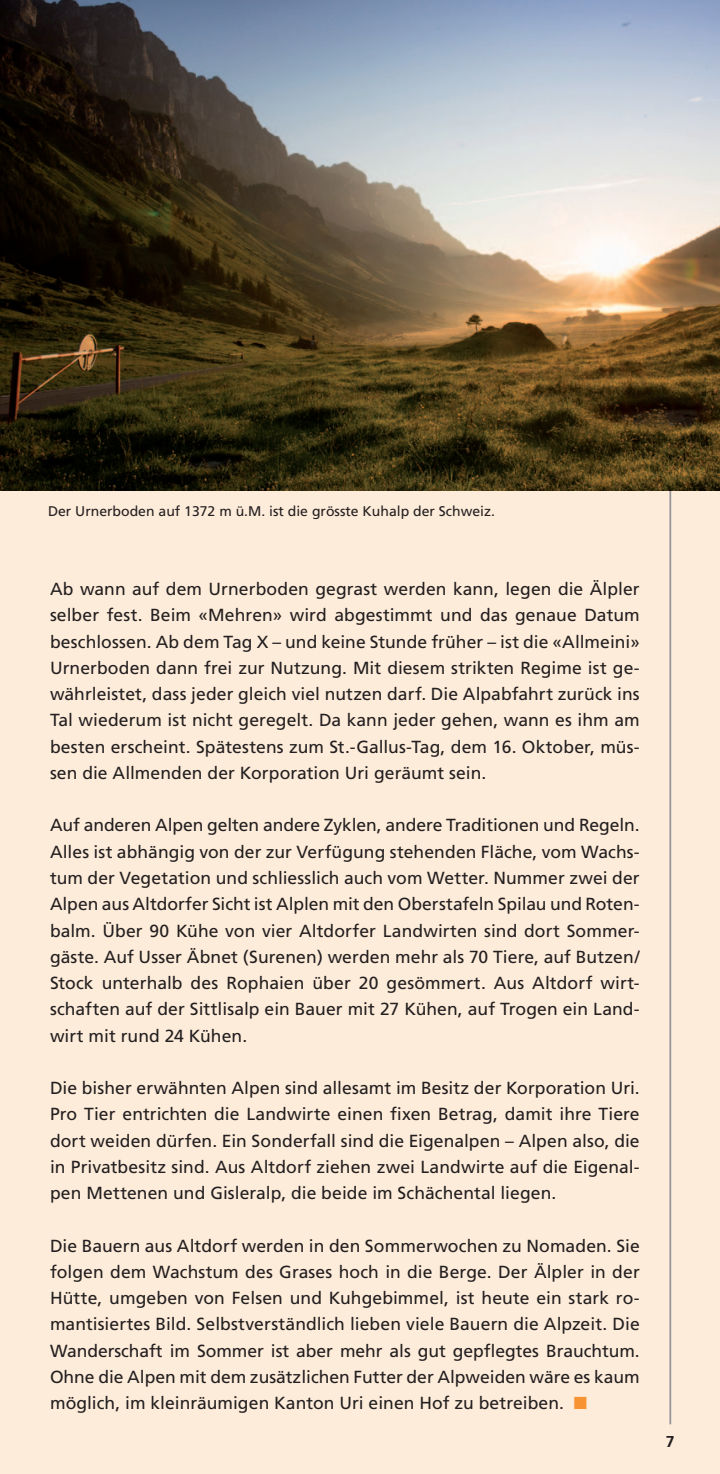
<style>
.page{position:relative;width:720px;height:1474px;background:#fff}
.page>*{position:absolute;margin:0;border:0;box-sizing:border-box;transform-origin:0 0}
.t1{font:17.5px/26.2px "Frutiger";color:#231f20;text-align:justify}
.t2{font:700 15.75px "Frutiger";color:#231f20}
.t3{font:14px "Frutiger";color:#231f20}
.s1{color:#f79332}
</style>
<div class="page">
<div style="left:0;top:0;width:719px;height:1473px;background:#feecda"></div>
<hr style="left:669px;top:49px;width:2px;height:1375px;background:#939598">
<img style="left:0;top:0;width:719px;height:490px">
<p class="t3" style="left:48px;top:503px;width:448px">Der Urnerboden auf 1372 m ü.M. ist die grösste Kuhalp der Schweiz.</p>
<p class="t1" style="left:50px;top:575px;width:591px">Ab wann auf dem Urnerboden gegrast werden kann, legen die Älpler selber fest. Beim «Mehren» wird abgestimmt und das genaue Datum beschlossen. Ab dem Tag X – und keine Stunde früher – ist die «Allmeini» Urnerboden dann frei zur Nutzung. Mit diesem strikten Regime ist ge&shy;währleistet, dass jeder gleich viel nutzen darf. Die Alpabfahrt zurück ins Tal wiederum ist nicht geregelt. Da kann jeder gehen, wann es ihm am besten erscheint. Spätestens zum St.-Gallus-Tag, dem 16. Oktober, müs&shy;sen die Allmenden der Korporation Uri geräumt sein.</p>
<p class="t1" style="left:50px;top:812px;width:591px">Auf anderen Alpen gelten andere Zyklen, andere Traditionen und Regeln.<br>Alles ist abhängig von der zur Verfügung stehenden Fläche, vom Wachs&shy;tum der Vegetation und schliesslich auch vom Wetter. Nummer zwei der Alpen aus Altdorfer Sicht ist Alplen mit den Oberstafeln Spilau und Roten&shy;balm. Über 90 Kühe von vier Altdorfer Landwirten sind dort Sommer&shy;gäste. Auf Usser Äbnet (Surenen) werden mehr als 70 Tiere, auf Butzen/ Stock unterhalb des Rophaien über 20 gesömmert. Aus Altdorf wirt&shy;schaften auf der Sittlisalp ein Bauer mit 27 Kühen, auf Trogen ein Land&shy;wirt mit rund 24 Kühen.</p>
<p class="t1" style="left:50px;top:1074px;width:591px">Die bisher erwähnten Alpen sind allesamt im Besitz der Korporation Uri.<br>Pro Tier entrichten die Landwirte einen fixen Betrag, damit ihre Tiere dort weiden dürfen. Ein Sonderfall sind die Eigenalpen – Alpen also, die in Privatbesitz sind. Aus Altdorf ziehen zwei Landwirte auf die Eigenal&shy;pen Mettenen und Gisleralp, die beide im Schächental liegen.</p>
<p class="t1" style="left:50px;top:1232px;width:591px">Die Bauern aus Altdorf werden in den Sommerwochen zu Nomaden. Sie folgen dem Wachstum des Grases hoch in die Berge. Der Älpler in der Hütte, umgeben von Felsen und Kuhgebimmel, ist heute ein stark ro&shy;mantisiertes Bild. Selbstverständlich lieben viele Bauern die Alpzeit. Die Wanderschaft im Sommer ist aber mehr als gut gepflegtes Brauchtum.<br>Ohne die Alpen mit dem zusätzlichen Futter der Alpweiden wäre es kaum möglich, im kleinräumigen Kanton Uri einen Hof zu betreiben. <span class="s1">■</span></p>
<p class="t2" style="left:665px;top:1431px;width:10px">7</p>
</div>
